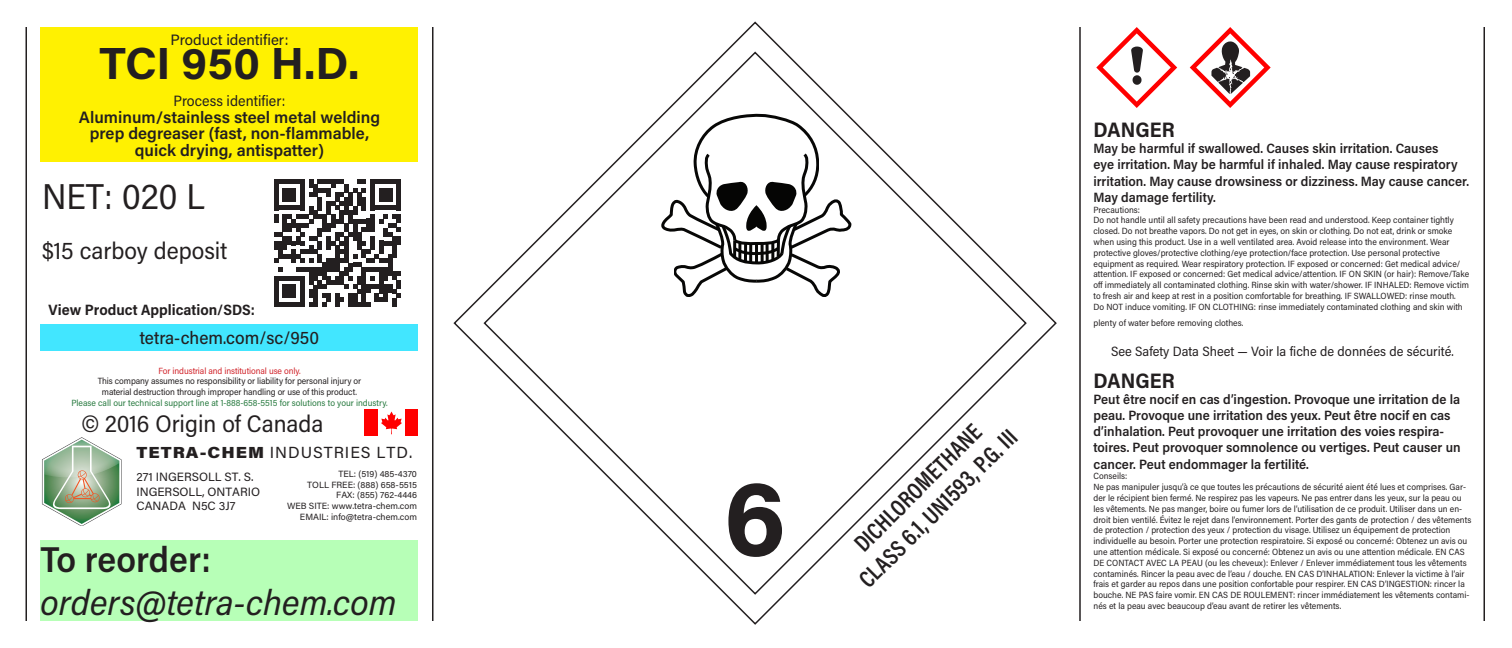
<style>
.page{position:relative;width:1512px;height:648px;background:#fff}
.page>*{position:absolute;margin:0;border:0;box-sizing:border-box;transform-origin:0 0}
.t1{font:700 108px "Acumin Pro";color:#231f20}
.LABEL_-_Product_Iden{font:700 45px "Acumin Pro";letter-spacing:-.005em;color:#231f20}
.t2{font:italic 36px/43.2px "Acumin Pro Semi Cond";color:#231f20}
.t3{font:36px "Acumin Pro Semi Cond";color:#231f20}
.LABEL_-_TDGA_Text{font:600 24px "Acumin Pro Cond";color:#231f20}
.t4{font:24px "Acumin Pro Semi Cond";color:#231f20}
.LABEL_-_Signal_Word{font:700 21px "Acumin Pro Semi Cond";color:#231f20}
.t5{font:500 18px "Acumin Pro Semi Cond";color:#231f20}
.LABEL_-_Process_Iden{font:600 16.5px/16.5px "Acumin Pro";color:#231f20;text-align:center}
.t6{font:16.05px "Acumin Pro";letter-spacing:.06em;color:#231f20}
.t7{font:700 15px "Acumin Pro Semi Cond";color:#231f20}
.LABEL_-_Product_Iden-2{font:15px "Acumin Pro";color:#231f20}
.t8{font:15px "Acumin Pro Semi Cond";color:#231f20}
.LABEL_-_Hazard_State{font:600 13.5px/16.2px "Acumin Pro Semi Cond";color:#231f20}
.t9{font:13.5px "Acumin Pro Semi Cond";color:#231f20}
.t10{font:12px "Acumin Pro";color:#231f20}
.LABEL_-_Precautionar{font:9px/10.8px "Acumin Pro Semi Cond";color:#231f20}
.t11{font:9px "Acumin Pro";color:#231f20}
.t12{font:9px "Acumin Pro Semi Cond";color:#26793e}
.t13{font:9px "Acumin Pro Semi Cond";letter-spacing:-.01em;color:#d1232a}
.s1{font-weight:900}
.s2{font-weight:600;font-style:normal}
</style>
<div class="page">
<hr style="left:432px;top:27px;width:2px;height:594px;background:#231f20">
<hr style="left:26px;top:27px;width:1px;height:594px;background:#231f20">
<hr style="left:1079px;top:27px;width:2px;height:594px;background:#231f20">
<div style="left:40px;top:27px;width:378px;height:135px;background:#fff101"></div>
<hr style="left:1484px;top:27px;width:1px;height:594px;background:#231f20">
<svg style="left:274px;top:180px;width:127px;height:126px"></svg>
<svg style="left:1190px;top:27px;width:81px;height:81px"></svg>
<svg style="left:1096px;top:27px;width:81px;height:81px"></svg>
<svg style="left:482px;top:50px;width:546px;height:546px"></svg>
<svg style="left:661px;top:114px;width:190px;height:183px"></svg>
<div style="left:40px;top:324px;width:378px;height:27px;background:#42e6ff"></div>
<svg style="left:42px;top:437px;width:80px;height:89px"></svg>
<div style="left:364px;top:409px;width:54px;height:27px;background:#f00"></div>
<div style="left:378px;top:409px;width:27px;height:27px;background:#fff"></div>
<svg style="left:381px;top:412px;width:21px;height:22px"></svg>
<div style="left:40px;top:540px;width:378px;height:81px;background:#b7ffb7"></div>
<p class="LABEL_-_Product_Iden-2" style="left:171px;top:29px;width:119px">Product identifier:</p>
<p class="LABEL_-_Product_Iden" style="left:100px;top:32px;width:261px">TCI 950 H.D.</p>
<p class="t8" style="left:174px;top:90px;width:113px">Process identifier:</p>
<p class="LABEL_-_Process_Iden" style="left:79px;top:108px;width:303px">Aluminum/stainless steel metal welding prep degreaser (fast, non-flammable, quick drying, antispatter)</p>
<p class="t3" style="left:42px;top:171px;width:164px">NET: 020 L</p>
<p class="t4" style="left:42px;top:234px;width:187px">$15 carboy deposit</p>
<p class="t7" style="left:49px;top:299px;width:208px">View Product Application/SDS:</p>
<p class="t5" style="left:140px;top:325px;width:181px">tetra-chem.com/sc/950</p>
<p class="t13" style="left:158px;top:364px;width:144px">For industrial and institutional use only.</p>
<p class="LABEL_-_Precautionar" style="left:98px;top:376px;width:265px;text-align:center">This company assumes no responsibility or liability for personal injury or material destruction through improper handling or use of this product.</p>
<p class="t12" style="left:71px;top:397px;width:318px">Please call our technical support line at 1-888-658-5515 for solutions to your industry.</p>
<p class="t6" style="left:136px;top:441px;width:277px"><span class="s1">TETRA-CHEM</span> INDUSTRIES LTD.</p>
<p class="t11" style="left:338px;top:467px;width:80px">TEL: (519) 485-4370</p>
<p class="t11" style="left:307px;top:478px;width:111px">TOLL FREE: (888) 658-5515</p>
<p class="t11" style="left:336px;top:489px;width:82px">FAX: (855) 762-4446</p>
<p class="t11" style="left:287px;top:500px;width:131px">WEB SITE: www.tetra-chem.com</p>
<p class="t11" style="left:300px;top:511px;width:119px">EMAIL: info@tetra-chem.com</p>
<p class="t4" style="left:81px;top:407px;width:244px">© 2016 Origin of Canada</p>
<p class="t10" style="left:136px;top:469px;width:119px">271 INGERSOLL ST. S.</p>
<p class="t10" style="left:136px;top:483px;width:125px">INGERSOLL, ONTARIO</p>
<p class="t10" style="left:136px;top:498px;width:101px">CANADA N5C 3J7</p>
<p class="t2" style="left:40px;top:536px;width:358px"><span class="s2">To reorder: </span>orders@tetra-chem.com</p>
<p class="t1" style="left:724px;top:442px;width:64px">6</p>
<p class="LABEL_-_TDGA_Text" style="left:847px;top:536px;width:170px;rotate:-45deg">DICHLOROMETHANE</p>
<p class="LABEL_-_TDGA_Text" style="left:852px;top:572px;width:214px;rotate:-45deg">CLASS 6.1, UN1593, P.G. III</p>
<p class="LABEL_-_Signal_Word" style="left:1094px;top:115px;width:83px">DANGER</p>
<p class="LABEL_-_Hazard_State" style="left:1094px;top:140px;width:377px">May be harmful if swallowed. Causes skin irritation. Causes<br>eye irritation. May be harmful if inhaled. May cause respiratory irritation. May cause drowsiness or dizziness. May cause cancer.<br>May damage fertility.</p>
<p class="LABEL_-_Precautionar" style="left:1094px;top:204px;width:48px">Precautions:</p>
<p class="LABEL_-_Precautionar" style="left:1094px;top:214px;width:377px">Do not handle until all safety precautions have been read and understood. Keep container tightly closed. Do not breathe vapors. Do not get in eyes, on skin or clothing. Do not eat, drink or smoke when using this product. Use in a well ventilated area. Avoid release into the environment. Wear protective gloves/protective clothing/eye protection/face protection. Use personal protective equipment as required. Wear respiratory protection. IF exposed or concerned: Get medical advice/ attention. IF exposed or concerned: Get medical advice/attention. IF ON SKIN (or hair): Remove/Take off immediately all contaminated clothing. Rinse skin with water/shower. IF INHALED: Remove victim to fresh air and keep at rest in a position comfortable for breathing. IF SWALLOWED: rinse mouth.<br>Do NOT induce vomiting. IF ON CLOTHING: rinse immediately contaminated clothing and skin with</p>
<p class="LABEL_-_Precautionar" style="left:1094px;top:317px;width:151px">plenty of water before removing clothes.</p>
<p class="t9" style="left:1111px;top:342px;width:344px">See Safety Data Sheet — Voir la fiche de données de sécurité.</p>
<p class="LABEL_-_Signal_Word" style="left:1094px;top:365px;width:83px">DANGER</p>
<p class="LABEL_-_Hazard_State" style="left:1094px;top:390px;width:369px">Peut être nocif en cas d’ingestion. Provoque une irritation de la peau. Provoque une irritation des yeux. Peut être nocif en cas d’inhalation. Peut provoquer une irritation des voies respira&shy;toires. Peut provoquer somnolence ou vertiges. Peut causer un cancer. Peut endommager la fertilité.</p>
<p class="LABEL_-_Precautionar" style="left:1094px;top:470px;width:35px">Conseils:</p>
<p class="LABEL_-_Precautionar" style="left:1094px;top:481px;width:379px">Ne pas manipuler jusqu’à ce que toutes les précautions de sécurité aient été lues et comprises. Gar&shy;der le récipient bien fermé. Ne respirez pas les vapeurs. Ne pas entrer dans les yeux, sur la peau ou les vêtements. Ne pas manger, boire ou fumer lors de l’utilisation de ce produit. Utiliser dans un en&shy;droit bien ventilé. Évitez le rejet dans l’environnement. Porter des gants de protection / des vêtements de protection / protection des yeux / protection du visage. Utilisez un équipement de protection individuelle au besoin. Porter une protection respiratoire. Si exposé ou concerné: Obtenez un avis ou une attention médicale. Si exposé ou concerné: Obtenez un avis ou une attention médicale. EN CAS DE CONTACT AVEC LA PEAU (ou les cheveux): Enlever / Enlever immédiatement tous les vêtements contaminés. Rincer la peau avec de l’eau / douche. EN CAS D’INHALATION: Enlever la victime à l’air frais et garder au repos dans une position confortable pour respirer. EN CAS D’INGESTION: rincer la bouche. NE PAS faire vomir. EN CAS DE ROULEMENT: rincer immédiatement les vêtements contami&shy;nés et la peau avec beaucoup d’eau avant de retirer les vêtements.</p>
</div>
